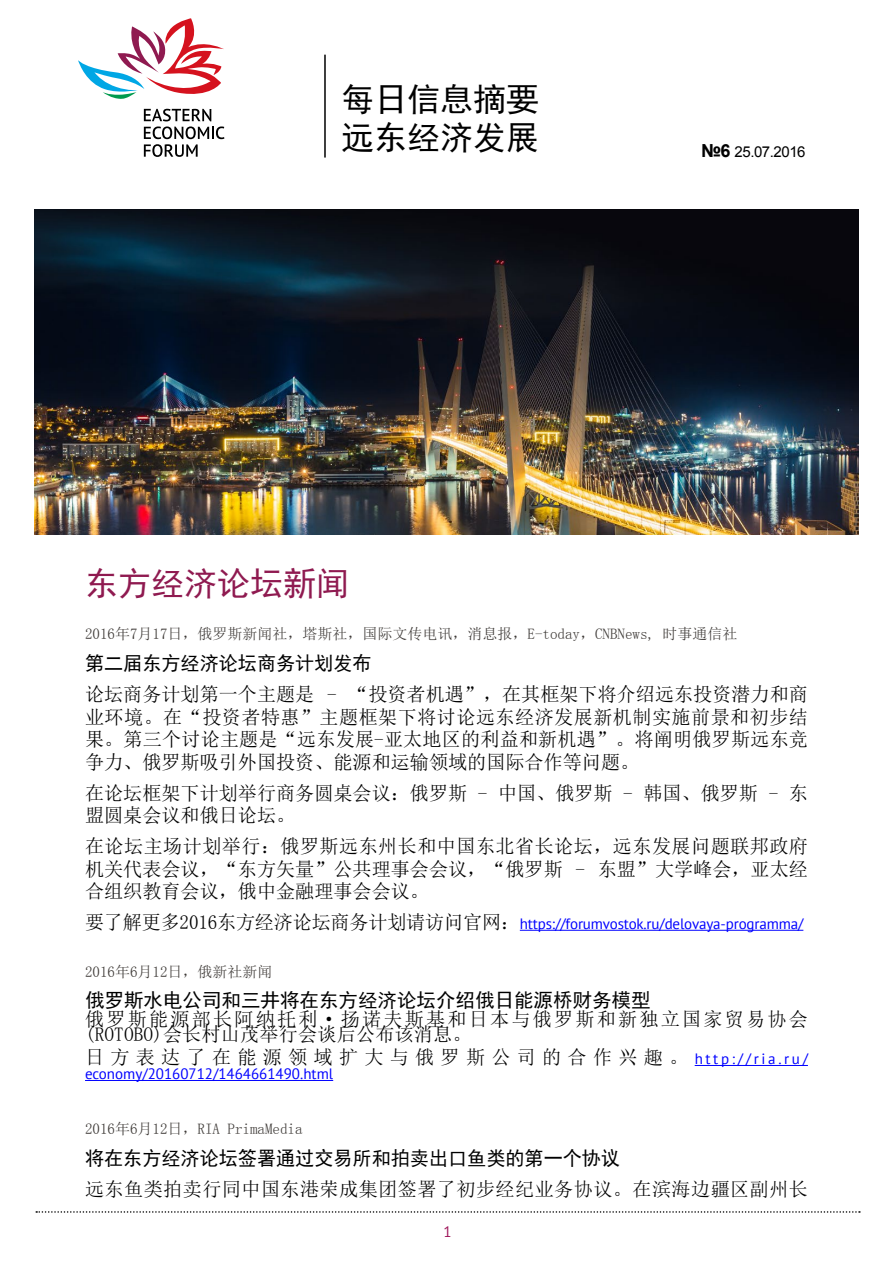
<style>
.page{position:relative;width:893px;height:1263px;background:#fff}
.page>*{position:absolute;margin:0;border:0;box-sizing:border-box;transform-origin:0 0}
.t1{font:33px/37.5px "Sim Hei";color:#000}
.t2{font:33px "Sim Hei";color:#8f1a50}
.t3{font:19.5px/22.5px "Sim Sun";letter-spacing:.01em;color:#000;text-align:justify}
.t4{font:19.5px "Sim Hei";color:#000}
.t5{font:19.5px/15px "Sim Sun";letter-spacing:.115em;color:#000}
.t6{font:19.5px "Sim Sun";letter-spacing:.33em;color:#000}
.t7{font:15px "PT Sans";letter-spacing:-.01em;color:#00f}
.t8{font:15px "Sim Sun";color:#3d3936}
.t9{font:15px "Arial";letter-spacing:-.03em;color:#000}
.t10{font:15px "PT Sans";color:#9e1459}
.s1{font-weight:700;font-size:18px}
.s2{font-family:"Sim Sun";font-size:19.5px;color:#000}
.s3{font-family:"PT Sans";font-size:15px;color:#00f}
</style>
<div class="page">
<svg style="left:36px;top:1211px;width:824px;height:2px"></svg>
<img style="left:34px;top:209px;width:825px;height:326px">
<hr style="left:324px;top:55px;width:2px;height:103px;background:#000">
<hr style="left:520px;top:930px;width:283px;height:1px;background:#00f">
<hr style="left:695px;top:1065px;width:113px;height:1px;background:#00f">
<hr style="left:85px;top:1080px;width:248px;height:1px;background:#00f">
<svg style="left:78px;top:18px;width:146px;height:81px"></svg>
<svg style="left:144px;top:109px;width:80px;height:48px"></svg>
<h1 class="t1" style="left:341px;top:81px;width:199px">每日信息摘要远东经济发展</h1>
<p class="t9" style="left:701px;top:142px;width:106px"><span class="s1">№6</span> 25.07.2016</p>
<h1 class="t2" style="left:85px;top:567px;width:265px">东方经济论坛新闻</h1>
<p class="t8" style="left:85px;top:626px;width:654px">2016年7月17日，俄罗斯新闻社，塔斯社，国际文传电讯，消息报，E-today，CNBNews, 时事通信社</p>
<p class="t4" style="left:85px;top:653px;width:288px">第二届东方经济论坛商务计划发布</p>
<p class="t3" style="left:85px;top:683px;width:724px">论坛商务计划第一个主题是 - “投资者机遇”，在其框架下将介绍远东投资潜力和商业环境。在“投资者特惠”主题框架下将讨论远东经济发展新机制实施前景和初步结果。第三个讨论主题是“远东发展-亚太地区的利益和新机遇”。将阐明俄罗斯远东竞争力、俄罗斯吸引外国投资、能源和运输领域的国际合作等问题。</p>
<p class="t3" style="left:85px;top:781px;width:724px">在论坛框架下计划举行商务圆桌会议：俄罗斯 - 中国、俄罗斯 - 韩国、俄罗斯 - 东盟圆桌会议和俄日论坛。</p>
<p class="t3" style="left:85px;top:835px;width:724px">在论坛主场计划举行：俄罗斯远东州长和中国东北省长论坛，远东发展问题联邦政府机关代表会议，“东方矢量”公共理事会会议，“俄罗斯 - 东盟”大学峰会，亚太经合组织教育会议，俄中金融理事会会议。</p>
<p class="t7" style="left:85px;top:914px;width:720px"><span class="s2">要了解更多2016东方经济论坛商务计划请访问官网：</span>https://forumvostok.ru/delovaya-programma/</p>
<p class="t8" style="left:85px;top:964px;width:189px">2016年6月12日，俄新社新闻</p>
<p class="t4" style="left:85px;top:990px;width:567px">俄罗斯水电公司和三井将在东方经济论坛介绍俄日能源桥财务模型</p>
<p class="t5" style="left:85px;top:1011px;width:724px">俄罗斯能源部长阿纳托利·扬诺夫斯基和日本与俄罗斯和新独立国家贸易协会(ROTOBO)会长村山茂举行会谈后公布该消息。</p>
<p class="t6" style="left:85px;top:1047px;width:724px">日方表达了在能源领域扩大与俄罗斯公司的合作兴趣。<span class="s3">http://ria.ru/</span></p>
<p class="t7" style="left:85px;top:1064px;width:250px">economy/20160712/1464661490.html</p>
<p class="t8" style="left:85px;top:1121px;width:219px">2016年6月12日，RIA PrimaMedia</p>
<p class="t4" style="left:85px;top:1148px;width:537px">将在东方经济论坛签署通过交易所和拍卖出口鱼类的第一个协议</p>
<p class="t3" style="left:85px;top:1178px;width:724px">远东鱼类拍卖行同中国东港荣成集团签署了初步经纪业务协议。在滨海边疆区副州长</p>
<p class="t10" style="left:443px;top:1222px;width:10px">1</p>
</div>
